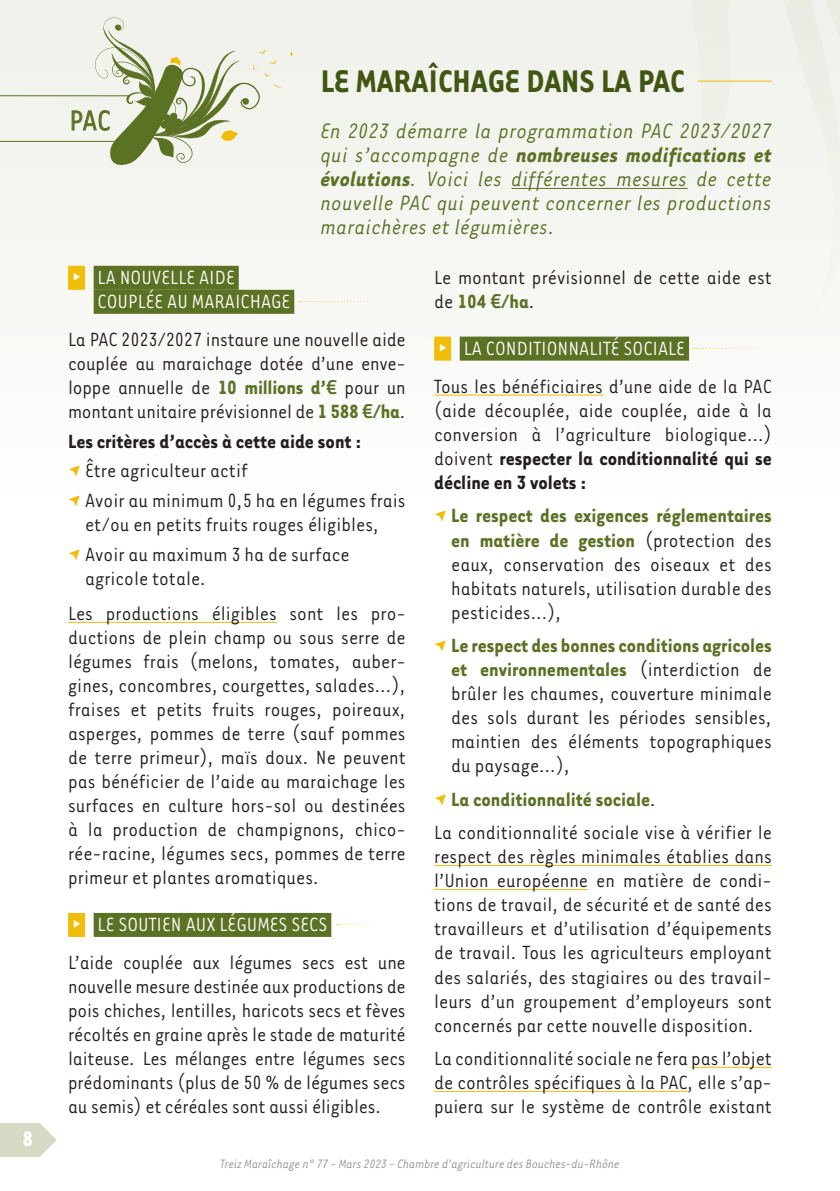
<style>
.page{position:relative;width:840px;height:1191px;background:#fff}
.page>*{position:absolute;margin:0;border:0;box-sizing:border-box;transform-origin:0 0}
.t1{font:700 36px "Tarzana Narrow";color:#425613}
.t2{font:31.8px "Tarzana Narrow";color:#5b7124}
.t3{font:italic 24px/24px "Tarzana Narrow";letter-spacing:.01em;color:#5b7124;text-align:justify}
.t4{font:700 24px "Tarzana Narrow";color:#fff}
.t5{font:22px/24px "Tarzana Narrow";color:#231f20;text-align:justify}
.t6{font:22px/24px "Tarzana Narrow";color:#fff}
.t7{font:700 22px "Tarzana Narrow";color:#231f20}
.t8{font:italic 14px "Tarzana Narrow";letter-spacing:-.01em;color:#939598}
.s1{font-weight:700}
.s2{font-family:"Geogrotesque";font-weight:700}
.s3{font-weight:700;color:#5b7124}
.s4{font-family:"Titillium";font-weight:600;font-size:20.8px;color:#5b7124}
.s5{font-family:"Geogrotesque";font-weight:700;color:#fff}
.s6{color:#fff}
</style>
<div class="page">
<div style="left:0;top:0;width:839px;height:493px;background:#f6f7f3"></div>
<svg style="left:0;top:17px;width:294px;height:148px"></svg>
<hr style="left:697px;top:81px;width:74px;height:1px;background:#efbd0a">
<svg style="left:0;top:1123px;width:57px;height:34px;background:#dcdfcd"></svg>
<div style="left:68px;top:266px;width:17px;height:24px;background:#efbd0a"></div>
<div style="left:94px;top:266px;width:144px;height:24px;background:#5b7124"></div>
<div style="left:94px;top:290px;width:200px;height:24px;background:#5b7124"></div>
<hr style="left:68px;top:622px;width:209px;height:1px;background:#efbd0a">
<div style="left:68px;top:913px;width:17px;height:24px;background:#efbd0a"></div>
<div style="left:94px;top:913px;width:237px;height:24px;background:#5b7124"></div>
<svg style="left:299px;top:301px;width:91px;height:1px"></svg>
<svg style="left:336px;top:924px;width:42px;height:1px"></svg>
<div style="left:434px;top:336px;width:17px;height:24px;background:#efbd0a"></div>
<div style="left:459px;top:336px;width:229px;height:24px;background:#5b7124"></div>
<hr style="left:434px;top:395px;width:168px;height:1px;background:#efbd0a">
<hr style="left:434px;top:865px;width:337px;height:1px;background:#efbd0a">
<hr style="left:434px;top:889px;width:153px;height:1px;background:#efbd0a">
<hr style="left:690px;top:1067px;width:81px;height:1px;background:#efbd0a">
<hr style="left:434px;top:1091px;width:253px;height:1px;background:#efbd0a">
<svg style="left:693px;top:348px;width:69px;height:1px"></svg>
<hr style="left:511px;top:188px;width:176px;height:1px;background:#5b7124">
<p class="t4" style="left:22px;top:1123px;width:12px">8</p>
<h2 class="t2" style="left:69px;top:101px;width:42px">PAC</h2>
<h1 class="t1" style="left:320px;top:58px;width:365px">LE MARAÎCHAGE DANS LA PAC</h1>
<p class="t3" style="left:320px;top:118px;width:452px">En 2023 démarre la programmation PAC 2023/2027 qui s’accompagne de <span class="s1">nombreuses modifications et évolutions</span>. Voici les différentes mesures de cette nouvelle PAC qui peuvent concerner les productions maraichères et légumières.</p>
<p class="t6" style="left:98px;top:264px;width:194px;text-indent:-26px"><span class="s2">∂</span> LA NOUVELLE AIDE<br>COUPLÉE AU MARAICHAGE</p>
<p class="t5" style="left:68px;top:326px;width:339px">La PAC 2023/2027 instaure une nouvelle aide couplée au maraichage dotée d’une enve&shy;loppe annuelle de <span class="s3">10 millions d’</span><span class="s4">€</span> pour un montant unitaire prévisionnel de <span class="s3">1 588</span> <span class="s4">€</span><span class="s3">/ha</span>.</p>
<p class="t7" style="left:68px;top:427px;width:295px">Les critères d’accès à cette aide sont :</p>
<p class="t5" style="left:85px;top:455px;width:322px;line-height:29.6px">Être agriculteur actif<br>Avoir au minimum 0,5 ha en légumes frais</p>
<p class="t5" style="left:85px;top:509px;width:295px;line-height:29.6px">et/ou en petits fruits rouges éligibles,<br>Avoir au maximum 3 ha de surface</p>
<p class="t5" style="left:68px;top:559px;width:339px;line-height:35.4px;text-indent:17px">agricole totale.<br>Les productions éligibles sont les pro-</p>
<p class="t5" style="left:68px;top:624px;width:339px">ductions de plein champ ou sous serre de légumes frais (melons, tomates, auber&shy;gines, concombres, courgettes, salades…), fraises et petits fruits rouges, poireaux, asperges, pommes de terre (sauf pommes de terre primeur), maïs doux. Ne peuvent pas bénéficier de l’aide au maraichage les surfaces en culture hors-sol ou destinées à la production de champignons, chico&shy;rée-racine, légumes secs, pommes de terre primeur et plantes aromatiques.</p>
<p class="t5" style="left:68px;top:904px;width:339px;line-height:38.2px"><span class="s5">∂</span> <span class="s6">LE SOUTIEN AUX LÉGUMES SECS<br></span>L’aide couplée aux légumes secs est une</p>
<p class="t5" style="left:68px;top:973px;width:339px">nouvelle mesure destinée aux productions de pois chiches, lentilles, haricots secs et fèves récoltés en graine après le stade de maturité laiteuse. Les mélanges entre légumes secs prédominants (plus de 50 % de légumes secs au semis) et céréales sont aussi éligibles.</p>
<p class="t5" style="left:434px;top:264px;width:339px">Le montant prévisionnel de cette aide est de <span class="s3">104</span> <span class="s4">€</span><span class="s3">/ha</span>.</p>
<p class="t5" style="left:434px;top:328px;width:339px;line-height:38.2px"><span class="s5">∂</span> <span class="s6">LA CONDITIONNALITÉ SOCIALE<br></span>Tous les bénéficiaires d’une aide de la PAC</p>
<p class="t5" style="left:434px;top:397px;width:339px">(aide découplée, aide couplée, aide à la conversion à l’agriculture biologique…) doivent <span class="s1">respecter la conditionnalité qui se décline en 3 volets :</span></p>
<p class="t5" style="left:451px;top:503px;width:322px"><span class="s3">Le respect des exigences réglementaires en matière de gestion</span> (protection des eaux, conservation des oiseaux et des habitats naturels, utilisation durable des pesticides…),</p>
<p class="t5" style="left:451px;top:632px;width:322px"><span class="s3">Le respect des bonnes conditions agricoles et environnementales</span> (interdiction de brûler les chaumes, couverture minimale des sols durant les périodes sensibles, maintien des éléments topographiques du paysage…),</p>
<p class="t5" style="left:434px;top:781px;width:339px;line-height:33.4px;text-indent:17px"><span class="s3">La conditionnalité sociale</span>.<br>La conditionnalité sociale vise à vérifier le</p>
<p class="t5" style="left:434px;top:843px;width:339px">respect des règles minimales établies dans l’Union européenne en matière de condi&shy;tions de travail, de sécurité et de santé des travailleurs et d’utilisation d’équipements de travail. Tous les agriculteurs employant des salariés, des stagiaires ou des travail&shy;leurs d’un groupement d’employeurs sont concernés par cette nouvelle disposition.</p>
<p class="t5" style="left:434px;top:1045px;width:339px">La conditionnalité sociale ne fera pas l’objet de contrôles spécifiques à la PAC, elle s’ap&shy;puiera sur le système de contrôle existant</p>
<p class="t8" style="left:220px;top:1155px;width:401px">Treiz Maraîchage n° 77 - Mars 2023 - Chambre d’agriculture des Bouches-du-Rhône</p>
</div>
